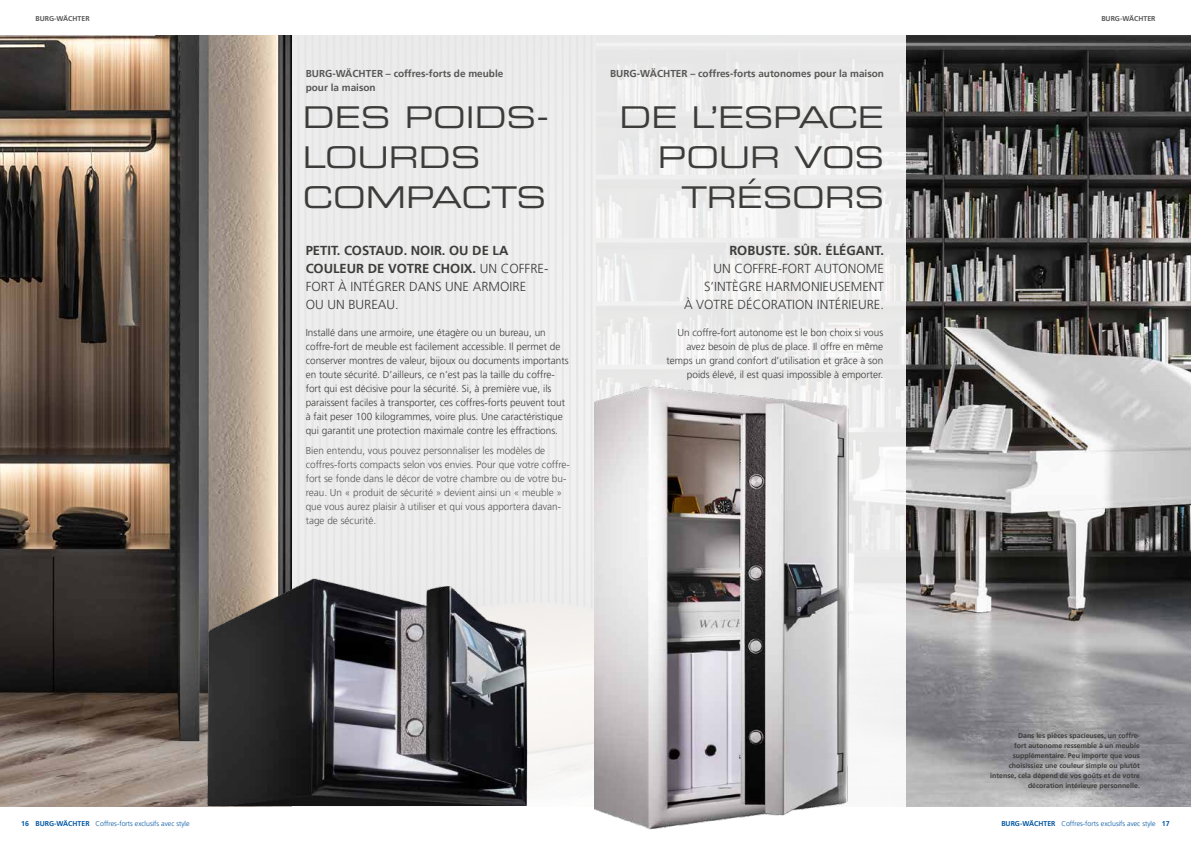
<style>
.page{position:relative;width:1191px;height:842px;background:#fff}
.page>*{position:absolute;margin:0;border:0;box-sizing:border-box;transform-origin:0 0}
.t1{font:30px/40px "Eurostile LT Std Ex 2";color:#3c3c3b;text-align:right}
.t2{font:300 13px/18px "Frutiger LT Pro";color:#3c3c3b;text-align:right}
.t3{font:700 13px "Frutiger LT Pro";color:#3c3c3b}
.t4{font:300 10px/14px "Frutiger LT Pro";color:#3c3c3b;text-align:right}
.t5{font:300 10px/14px "Frutiger LT Pro";color:#575756}
.t6{font:700 10px/14px "Frutiger LT Pro";color:#575756}
.t7{font:700 7px/10px "Frutiger LT Pro";color:#3c3c3b;text-align:right}
.t8{font:300 7px "Frutiger LT Pro";color:#0056a4}
.t9{font:700 7px "Frutiger LT Pro";color:#575756}
.s1{font-weight:700}
</style>
<div class="page">
<img style="left:0;top:35px;width:1191px;height:771px">
<div style="left:292px;top:35px;width:613px;height:775px;background:#ececec"></div>
<img style="left:595px;top:385px;width:330px;height:445px">
<img style="left:146px;top:545px;width:445px;height:261px">
<p class="t9" style="left:35px;top:14px;width:56px">BURG-WÄCHTER</p>
<p class="t9" style="left:1101px;top:14px;width:56px">BURG-WÄCHTER</p>
<p class="t6" style="left:306px;top:66px;width:199px">BURG-WÄCHTER – coffres-forts de meuble pour la maison</p>
<p class="t6" style="left:610px;top:66px;width:275px">BURG-WÄCHTER – coffres-forts autonomes pour la maison</p>
<h1 class="t1" style="left:619px;top:96px;width:266px">DE L’ESPACE<br>POUR VOS<br>TRÉSORS</h1>
<h1 class="t1" style="left:303px;top:96px;width:248px;text-align:left">DES POIDS-<br>LOURDS<br>COMPACTS</h1>
<h2 class="t2" style="left:306px;top:242px;width:244px;text-align:left"><span class="s1">PETIT. COSTAUD. NOIR. OU DE LA<br>COULEUR DE VOTRE CHOIX.</span> UN COFFRE-<br>FORT À INTÉGRER DANS UNE ARMOIRE<br>OU UN BUREAU.</h2>
<p class="t4" style="left:306px;top:326px;width:264px;text-align:left">Installé dans une armoire, une étagère ou un bureau, un coffre-fort de meuble est facilement accessible. Il permet de conserver montres de valeur, bijoux ou documents importants en toute sécurité. D’ailleurs, ce n’est pas la taille du coffre&shy;fort qui est décisive pour la sécurité. Si, à première vue, ils paraissent faciles à transporter, ces coffres-forts peuvent tout à fait peser 100 kilogrammes, voire plus. Une caractéristique qui garantit une protection maximale contre les effractions.</p>
<p class="t5" style="left:306px;top:443px;width:266px">Bien entendu, vous pouvez personnaliser les modèles de coffres-forts compacts selon vos envies. Pour que votre coffre&shy;fort se fonde dans le décor de votre chambre ou de votre bu&shy;reau. Un « produit de sécurité » devient ainsi un « meuble » que vous aurez plaisir à utiliser et qui vous apportera davan&shy;tage de sécurité.</p>
<h2 class="t3" style="left:729px;top:243px;width:156px">ROBUSTE. SÛR. ÉLÉGANT.</h2>
<h2 class="t2" style="left:684px;top:260px;width:201px">UN COFFRE-FORT AUTONOME<br>S’INTÈGRE HARMONIEUSEMENT<br>À VOTRE DÉCORATION INTÉRIEURE.</h2>
<p class="t4" style="left:666px;top:326px;width:218px">Un coffre-fort autonome est le bon choix si vous avez besoin de plus de place. Il offre en même temps un grand confort d’utilisation et grâce à son poids élevé, il est quasi impossible à emporter.</p>
<p class="t7" style="left:990px;top:731px;width:151px">Dans les pièces spacieuses, un coffre-<br>fort autonome ressemble à un meuble supplémentaire. Peu importe que vous choisissiez une couleur simple ou plutôt intense, cela dépend de vos goûts et de votre décoration intérieure personnelle.</p>
<p class="t8" style="left:21px;top:820px;width:170px"><span class="s1">16 BURG-WÄCHTER</span> Coffres-forts exclusifs avec style</p>
<p class="t8" style="left:1001px;top:820px;width:170px"><span class="s1">BURG-WÄCHTER</span> Coffres-forts exclusifs avec style <span class="s1">17</span></p>
</div>
